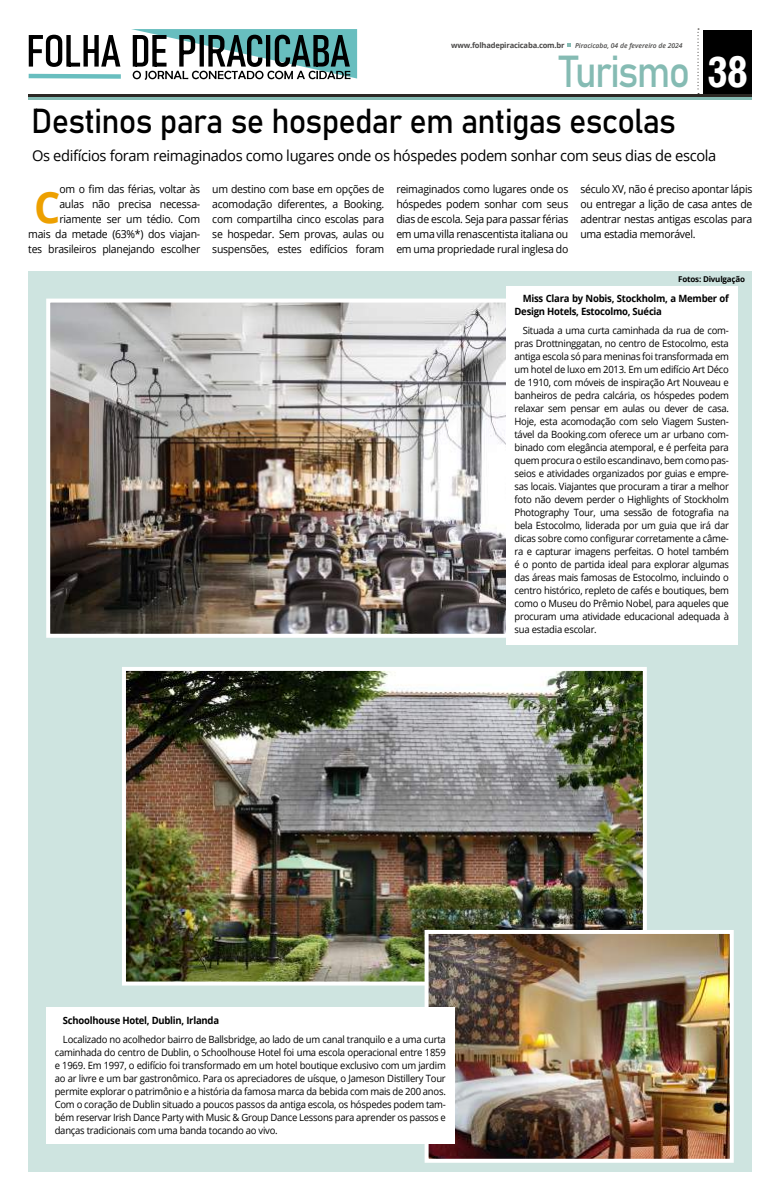
<style>
.page{position:relative;width:780px;height:1191px;background:#fff}
.page>*{position:absolute;margin:0;border:0;box-sizing:border-box;transform-origin:0 0}
.t1{font:44.2px "Bahnschrift";letter-spacing:-.045em;color:#85bbb3;scale:.89 1}
.t2{font:700 43.4px "Open Sans";color:#eda000;scale:.95 1}
.t3{font:34.2px "Bahnschrift";letter-spacing:-.025em;color:#000;scale:.95 1}
.t4{font:15px "Open Sans";letter-spacing:-.025em;color:#000}
.t5{font:11px/15px "Open Sans";letter-spacing:-.025em;color:#000;text-align:justify;scale:.95 1}
.t6{font:10px/13px "Open Sans";letter-spacing:-.025em;color:#000;text-align:justify;scale:.95 1}
.t7{font:700 10px/13px "Open Sans";letter-spacing:-.025em;color:#000;scale:.95 1}
.t8{font:700 8px "Open Sans";letter-spacing:-.025em;color:#000}
.t9{font:700 7.6px "Open Sans";letter-spacing:-.025em;color:#4a4948}
.t10{font:italic 600 6.7px "Open Sans";color:#4a4948}
.s1{font-family:"Arena Condensed";font-weight:700;font-size:40.7px;color:#fff}
</style>
<div class="page">
<div style="left:28px;top:271px;width:723px;height:900px;background:#cee4e0"></div>
<div style="left:703px;top:30px;width:49px;height:64px;background:#000"></div>
<hr style="left:28px;top:98px;width:723px;height:2px;background:#85bbb3">
<hr style="left:28px;top:94px;width:723px;height:3px;background:#2c2824">
<svg style="left:697px;top:29px;width:2px;height:65px"></svg>
<svg style="left:567px;top:44px;width:4px;height:3px"></svg>
<svg style="left:28px;top:29px;width:329px;height:51px"></svg>
<img style="left:51px;top:303px;width:455px;height:330px">
<div style="left:46px;top:298px;width:483px;height:340px;border:4px solid #fff"></div>
<img style="left:127px;top:672px;width:514px;height:308px">
<div style="left:122px;top:667px;width:524px;height:318px;border:4px solid #fff"></div>
<div style="left:506px;top:286px;width:231px;height:358px;background:#fff"></div>
<img style="left:429px;top:935px;width:299px;height:222px">
<div style="left:424px;top:930px;width:309px;height:232px;border:4px solid #fff"></div>
<div style="left:46px;top:1007px;width:408px;height:136px;background:#fff"></div>
<p class="t9" style="left:451px;top:40px;width:115px">www.folhadepiracicaba.com.br</p>
<p class="t10" style="left:575px;top:41px;width:109px">Piracicaba, 04 de fevereiro de 2024</p>
<h1 class="t1" style="left:559px;top:38px;width:213px">Turismo <span class="s1">38</span></h1>
<h3 class="t3" style="left:31px;top:95px;width:680px">Destinos para se hospedar em antigas escolas</h3>
<h3 class="t4" style="left:32px;top:145px;width:685px">Os edifícios foram reimaginados como lugares onde os hóspedes podem sonhar com seus dias de escola</h3>
<p class="t5" style="left:28px;top:181px;width:182px;text-align:right">om o fim das férias, voltar às<br>aulas não precisa necessa&shy;riamente ser um tédio. Com<br>mais da metade (63%*) dos viajan&shy;tes brasileiros planejando escolher</p>
<p class="t5" style="left:212px;top:181px;width:182px">um destino com base em opções de acomodação diferentes, a Booking. com compartilha cinco escolas para se hospedar. Sem provas, aulas ou suspensões, estes edifícios foram</p>
<p class="t5" style="left:396px;top:181px;width:182px">reimaginados como lugares onde os hóspedes podem sonhar com seus dias de escola. Seja para passar férias em uma villa renascentista italiana ou em uma propriedade rural inglesa do</p>
<p class="t5" style="left:580px;top:181px;width:182px">século XV, não é preciso apontar lápis ou entregar a lição de casa antes de adentrar nestas antigas escolas para uma estadia memorável.</p>
<h2 class="t2" style="left:34px;top:176px;width:29px">C</h2>
<p class="t8" style="left:678px;top:274px;width:68px">Fotos: Divulgação</p>
<p class="t7" style="left:514px;top:292px;width:227px;text-indent:8px">Miss Clara by Nobis, Stockholm, a Member of<br>Design Hotels, Estocolmo, Suécia</p>
<p class="t6" style="left:514px;top:323px;width:227px;text-indent:8px">Situada a uma curta caminhada da rua de com&shy;pras Drottninggatan, no centro de Estocolmo, esta antiga escola só para meninas foi transformada em um hotel de luxo em 2013. Em um edifício Art Déco de 1910, com móveis de inspiração Art Nouveau e banheiros de pedra calcária, os hóspedes podem relaxar sem pensar em aulas ou dever de casa.<br>Hoje, esta acomodação com selo Viagem Susten&shy;tável da Booking.com oferece um ar urbano com&shy;binado com elegância atemporal, e é perfeita para quem procura o estilo escandinavo, bem como pas&shy;seios e atividades organizados por guias e empre&shy;sas locais. Viajantes que procuram a tirar a melhor foto não devem perder o Highlights of Stockholm Photography Tour, uma sessão de fotografia na bela Estocolmo, liderada por um guia que irá dar dicas sobre como configurar corretamente a câme&shy;ra e capturar imagens perfeitas. O hotel também é o ponto de partida ideal para explorar algumas das áreas mais famosas de Estocolmo, incluindo o centro histórico, repleto de cafés e boutiques, bem como o Museu do Prêmio Nobel, para aqueles que procuram uma atividade educacional adequada à sua estadia escolar.</p>
<p class="t7" style="left:63px;top:1013px;width:166px">Schoolhouse Hotel, Dublin, Irlanda</p>
<p class="t6" style="left:55px;top:1032px;width:413px;text-indent:8px">Localizado no acolhedor bairro de Ballsbridge, ao lado de um canal tranquilo e a uma curta caminhada do centro de Dublin, o Schoolhouse Hotel foi uma escola operacional entre 1859 e 1969. Em 1997, o edifício foi transformado em um hotel boutique exclusivo com um jardim ao ar livre e um bar gastronômico. Para os apreciadores de uísque, o Jameson Distillery Tour permite explorar o patrimônio e a história da famosa marca da bebida com mais de 200 anos.<br>Com o coração de Dublin situado a poucos passos da antiga escola, os hóspedes podem tam&shy;bém reservar Irish Dance Party with Music &amp; Group Dance Lessons para aprender os passos e danças tradicionais com uma banda tocando ao vivo.</p>
</div>
